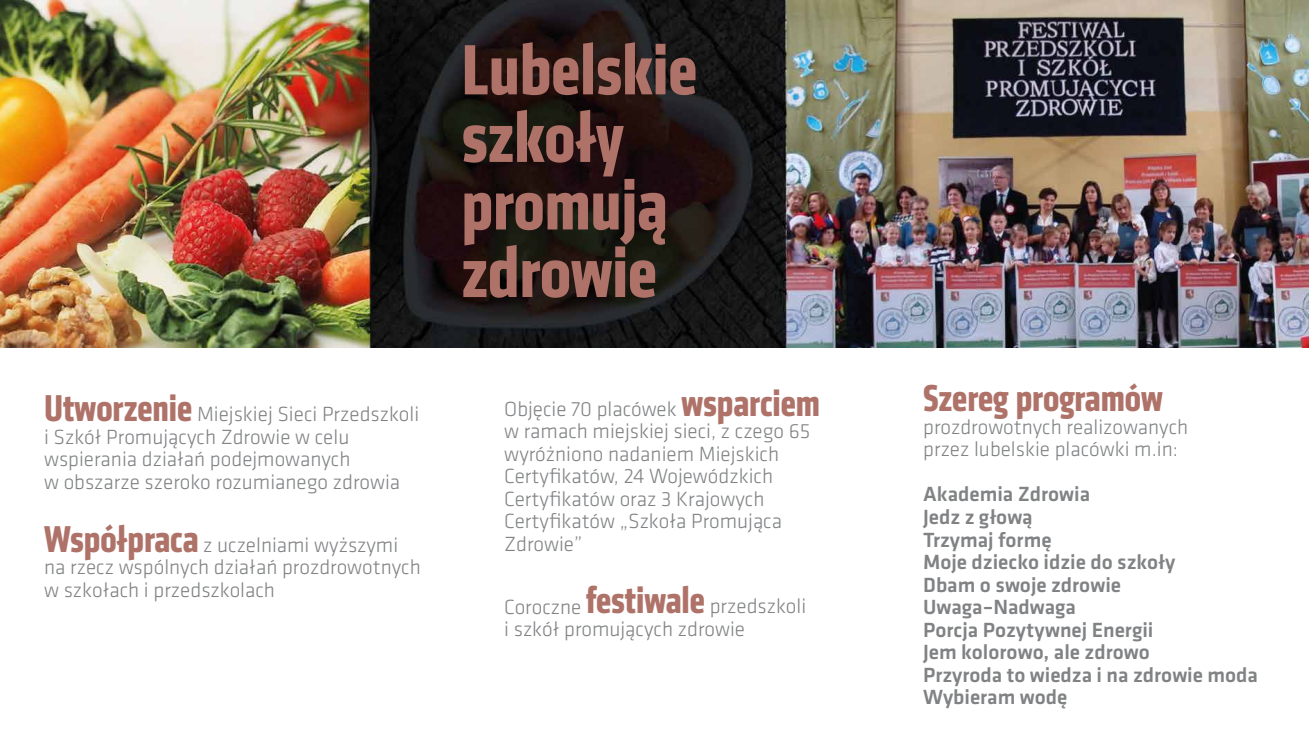
<style>
.page{position:relative;width:1309px;height:732px;background:#fff}
.page>*{position:absolute;margin:0;border:0;box-sizing:border-box;transform-origin:0 0}
.t1{font:700 73.75px/67.5px "Klavika Condensed";color:#ae7268}
.t2{font:700 38.75px "Klavika Condensed";color:#ae7268}
.t3{font:300 21.25px/22.5px "Klavika";color:#808284}
.t4{font:500 21.25px/22.5px "Klavika";color:#808284}
.s1{font-family:"Klavika Condensed";font-weight:700;font-size:38.75px;color:#ae7268}
</style>
<div class="page">
<img style="left:0;top:0;width:1309px;height:347px">
<p class="t3" style="left:44px;top:402px;width:377px"><span class="s1">Utworzenie</span> Miejskiej Sieci Przedszkoli i Szkół Promujących Zdrowie w celu wspierania działań podejmowanych<br>w obszarze szeroko rozumianego zdrowia</p>
<p class="t3" style="left:44px;top:532px;width:378px"><span class="s1">Współpraca</span> z uczelniami wyższymi na rzecz wspólnych działań prozdrowotnych w szkołach i przedszkolach</p>
<h1 class="t1" style="left:461px;top:36px;width:237px">Lubelskie szkoły promują zdrowie</h1>
<p class="t3" style="left:504px;top:397px;width:317px">Objęcie 70 placówek <span class="s1">wsparciem </span>w ramach miejskiej sieci, z czego 65 wyróżniono nadaniem Miejskich<br>Certyfikatów, 24 Wojewódzkich<br>Certyfikatów oraz 3 Krajowych<br>Certyfikatów „Szkoła Promująca<br>Zdrowie”</p>
<p class="t3" style="left:504px;top:594px;width:303px">Coroczne <span class="s1">festiwale</span> przedszkoli i szkół promujących zdrowie</p>
<h2 class="t2" style="left:923px;top:373px;width:241px">Szereg programów</h2>
<p class="t3" style="left:923px;top:415px;width:267px">prozdrowotnych realizowanych przez lubelskie placówki m.in:</p>
<p class="t4" style="left:923px;top:482px;width:336px">Akademia Zdrowia<br>Jedz z głową<br>Trzymaj formę<br>Moje dziecko idzie do szkoły<br>Dbam o swoje zdrowie<br>Uwaga–Nadwaga<br>Porcja Pozytywnej Energii<br>Jem kolorowo, ale zdrowo<br>Przyroda to wiedza i na zdrowie moda<br>Wybieram wodę</p>
</div>
